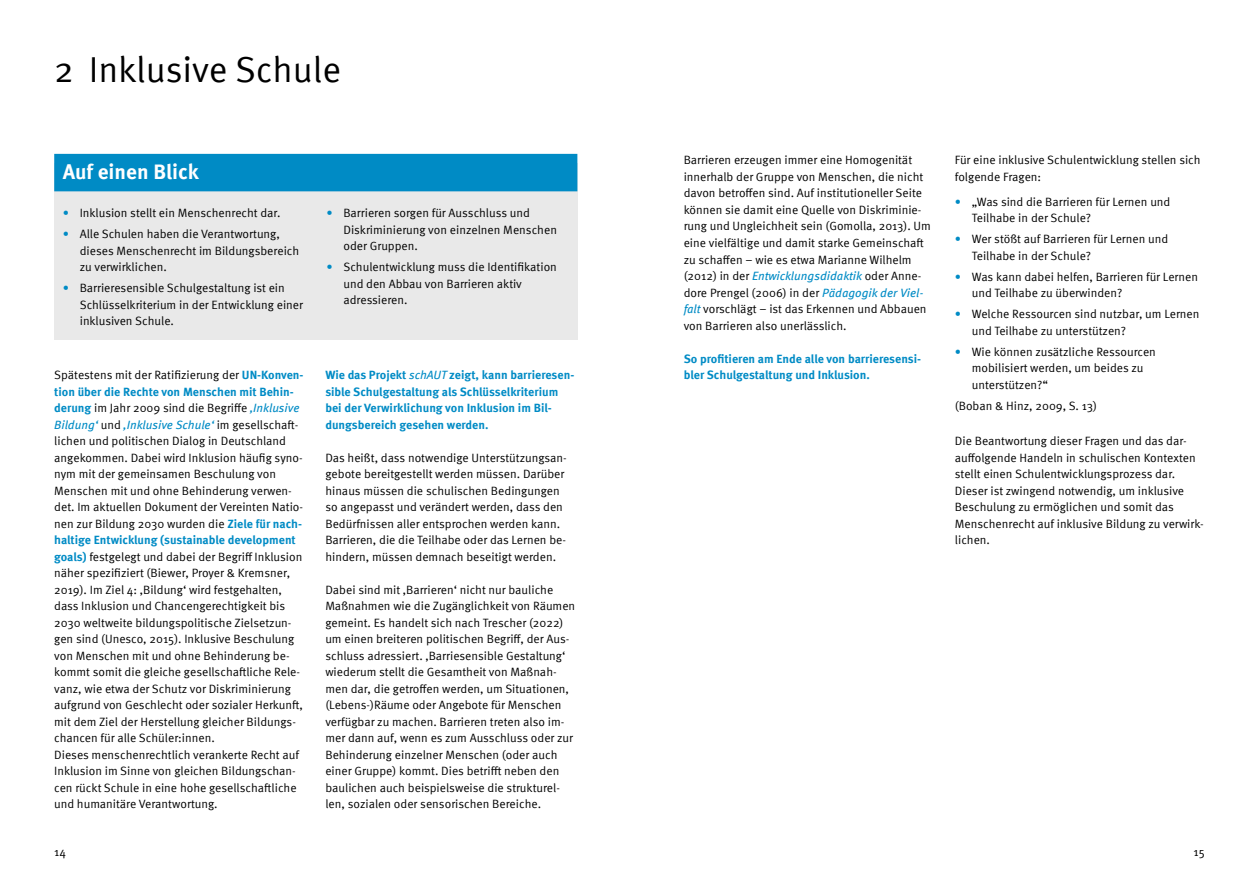
<style>
.page{position:relative;width:1259px;height:893px;background:#fff}
.page>*{position:absolute;margin:0;border:0;box-sizing:border-box;transform-origin:0 0}
.t1{font:36px "Meta Pro";letter-spacing:-.005em;color:#000}
.t2{font:700 21px "Meta Pro";color:#fff}
.t3{font:12px/16.5px "Meta Pro";color:#000}
.t4{font:700 12px/16.5px "Meta Pro";color:#008bc5}
.s1{color:#008bc5}
.s2{font-weight:700;color:#008bc5}
.s3{font-style:italic;color:#008bc5}
.s4{font-weight:400;font-style:italic}
</style>
<div class="page">
<div style="left:54px;top:163px;width:523px;height:177px;background:#e9e9e9"></div>
<div style="left:54px;top:154px;width:523px;height:37px;background:#008bc5"></div>
<h1 class="t1" style="left:54px;top:42px;width:288px">2 Inklusive Schule</h1>
<h2 class="t2" style="left:63px;top:155px;width:138px">Auf einen Blick</h2>
<p class="t3" style="left:63px;top:204px;width:219px"><span class="s1">•</span> Inklusion stellt ein Menschenrecht dar.</p>
<p class="t3" style="left:80px;top:225px;width:221px;text-indent:-17px"><span class="s1">•</span> Alle Schulen haben die Verantwortung, dieses Menschenrecht im Bildungsbereich zu verwirklichen.</p>
<p class="t3" style="left:80px;top:279px;width:225px;text-indent:-17px"><span class="s1">•</span> Barrieresensible Schulgestaltung ist ein<br>Schlüsselkriterium in der Entwicklung einer inklusiven Schule.</p>
<p class="t3" style="left:343px;top:204px;width:215px;text-indent:-17px"><span class="s1">•</span> Barrieren sorgen für Ausschluss und<br>Diskriminierung von einzelnen Menschen oder Gruppen.</p>
<p class="t3" style="left:343px;top:258px;width:215px;text-indent:-17px"><span class="s1">•</span> Schulentwicklung muss die Identifikation und den Abbau von Barrieren aktiv adressieren.</p>
<p class="t3" style="left:54px;top:366px;width:251px">Spätestens mit der Ratifizierung der <span class="s2">UN-Konven&shy;tion über die Rechte von Menschen mit Behin&shy;derung</span> im Jahr 2009 sind die Begriffe <span class="s3">‚Inklusive Bildung‘</span> und <span class="s3">‚Inklusive Schule‘</span> im gesellschaft&shy;lichen und politischen Dialog in Deutschland angekommen. Dabei wird Inklusion häufig syno&shy;nym mit der gemeinsamen Beschulung von Menschen mit und ohne Behinderung verwen&shy;det. Im aktuellen Dokument der Vereinten Natio&shy;nen zur Bildung 2030 wurden die <span class="s2">Ziele für nach&shy;haltige Entwicklung (sustainable development goals)</span> festgelegt und dabei der Begriff Inklusion näher spezifiziert (Biewer, Proyer &amp; Kremsner, 2019). Im Ziel 4: ‚Bildung‘ wird festgehalten, dass Inklusion und Chancengerechtigkeit bis 2030 weltweite bildungspolitische Zielsetzun&shy;gen sind (Unesco, 2015). Inklusive Beschulung von Menschen mit und ohne Behinderung be&shy;kommt somit die gleiche gesellschaftliche Rele&shy;vanz, wie etwa der Schutz vor Diskriminierung aufgrund von Geschlecht oder sozialer Herkunft, mit dem Ziel der Herstellung gleicher Bildungs&shy;chancen für alle Schüler:innen.<br>Dieses menschenrechtlich verankerte Recht auf Inklusion im Sinne von gleichen Bildungschan&shy;cen rückt Schule in eine hohe gesellschaftliche und humanitäre Verantwortung.</p>
<p class="t4" style="left:325px;top:366px;width:250px">Wie das Projekt <span class="s4">schAUT</span> zeigt, kann barrieresen&shy;sible Schulgestaltung als Schlüsselkriterium bei der Verwirklichung von Inklusion im Bil&shy;dungsbereich gesehen werden.</p>
<p class="t3" style="left:325px;top:448px;width:243px">Das heißt, dass notwendige Unterstützungsan&shy;gebote bereitgestellt werden müssen. Darüber hinaus müssen die schulischen Bedingungen so angepasst und verändert werden, dass den Bedürfnissen aller entsprochen werden kann.<br>Barrieren, die die Teilhabe oder das Lernen be&shy;hindern, müssen demnach beseitigt werden.</p>
<p class="t3" style="left:325px;top:580px;width:251px">Dabei sind mit ‚Barrieren‘ nicht nur bauliche Maßnahmen wie die Zugänglichkeit von Räumen gemeint. Es handelt sich nach Trescher (2022) um einen breiteren politischen Begriff, der Aus&shy;schluss adressiert. ‚Barriesensible Gestaltung‘ wiederum stellt die Gesamtheit von Maßnah&shy;men dar, die getroffen werden, um Situationen, (Lebens-)Räume oder Angebote für Menschen verfügbar zu machen. Barrieren treten also im&shy;mer dann auf, wenn es zum Ausschluss oder zur Behinderung einzelner Menschen (oder auch einer Gruppe) kommt. Dies betrifft neben den baulichen auch beispielsweise die strukturel&shy;len, sozialen oder sensorischen Bereiche.</p>
<p class="t3" style="left:683px;top:151px;width:249px">Barrieren erzeugen immer eine Homogenität innerhalb der Gruppe von Menschen, die nicht davon betroffen sind. Auf institutioneller Seite können sie damit eine Quelle von Diskriminie&shy;rung und Ungleichheit sein (Gomolla, 2013). Um eine vielfältige und damit starke Gemeinschaft zu schaffen – wie es etwa Marianne Wilhelm (2012) in der <span class="s3">Entwicklungsdidaktik</span> oder Anne&shy;dore Prengel (2006) in der <span class="s3">Pädagogik der Viel&shy;falt</span> vorschlägt – ist das Erkennen und Abbauen von Barrieren also unerlässlich.</p>
<p class="t4" style="left:683px;top:349px;width:239px">So profitieren am Ende alle von barrieresensi&shy;bler Schulgestaltung und Inklusion.</p>
<p class="t3" style="left:955px;top:151px;width:247px">Für eine inklusive Schulentwicklung stellen sich folgende Fragen:</p>
<p class="t3" style="left:972px;top:193px;width:200px;text-indent:-17px"><span class="s1">•</span> „Was sind die Barrieren für Lernen und<br>Teilhabe in der Schule?</p>
<p class="t3" style="left:972px;top:230px;width:198px;text-indent:-17px"><span class="s1">•</span> Wer stößt auf Barrieren für Lernen und<br>Teilhabe in der Schule?</p>
<p class="t3" style="left:972px;top:268px;width:228px;text-indent:-17px"><span class="s1">•</span> Was kann dabei helfen, Barrieren für Lernen und Teilhabe zu überwinden?</p>
<p class="t3" style="left:972px;top:305px;width:229px;text-indent:-17px"><span class="s1">•</span> Welche Ressourcen sind nutzbar, um Lernen und Teilhabe zu unterstützen?</p>
<p class="t3" style="left:972px;top:343px;width:185px;text-indent:-17px"><span class="s1">•</span> Wie können zusätzliche Ressourcen mobilisiert werden, um beides zu unterstützen?“</p>
<p class="t3" style="left:955px;top:396px;width:144px">(Boban &amp; Hinz, 2009, S. 13)</p>
<p class="t3" style="left:955px;top:432px;width:250px">Die Beantwortung dieser Fragen und das dar&shy;auffolgende Handeln in schulischen Kontexten stellt einen Schulentwicklungsprozess dar.<br>Dieser ist zwingend notwendig, um inklusive Beschulung zu ermöglichen und somit das Menschenrecht auf inklusive Bildung zu verwirk&shy;lichen.</p>
<p class="t3" style="left:54px;top:843px;width:13px">14</p>
<p class="t3" style="left:1193px;top:843px;width:13px">15</p>
</div>
